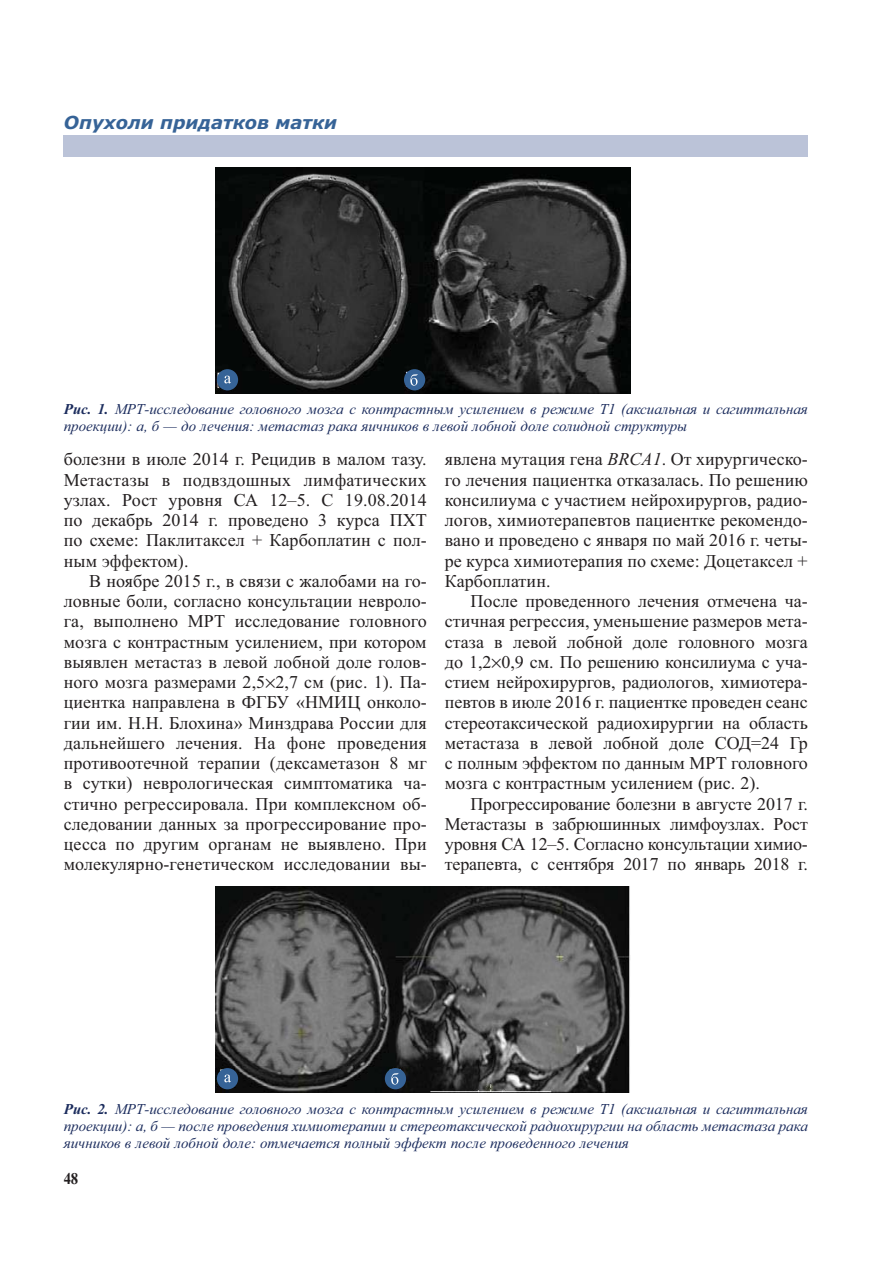
<style>
.page{position:relative;width:893px;height:1263px;background:#fff}
.page>*{position:absolute;margin:0;border:0;box-sizing:border-box;transform-origin:0 0}
.t1{font:18px/20.2px "Times New Roman";color:#231f20;text-align:justify}
.t2{font:italic 700 18px "Verdana";color:#366397}
.t3{font:700 16.5px "Times New Roman";color:#231f20;scale:.9 1}
.t4{font:italic 15px/17.2px "Times New Roman";color:#1b2c5d}
.s1{font-weight:700}
.s2{font-style:italic}
</style>
<div class="page">
<div style="left:64px;top:135px;width:744px;height:22px;background:#bbc3d8"></div>
<img style="left:215px;top:168px;width:416px;height:225px">
<img style="left:215px;top:886px;width:415px;height:206px">
<div style="left:217px;top:369px;width:21px;height:21px;background:#366397;border-radius:50%"></div>
<svg style="left:224px;top:376px;width:7px;height:7px"></svg>
<div style="left:217px;top:1068px;width:21px;height:21px;background:#366397;border-radius:50%"></div>
<svg style="left:224px;top:1074px;width:7px;height:8px"></svg>
<div style="left:404px;top:369px;width:21px;height:21px;background:#366397;border-radius:50%"></div>
<svg style="left:410px;top:374px;width:8px;height:12px"></svg>
<div style="left:385px;top:1068px;width:21px;height:21px;background:#366397;border-radius:50%"></div>
<svg style="left:391px;top:1073px;width:8px;height:11px"></svg>
<p class="t2" style="left:64px;top:116px;width:275px">Опухоли придатков матки</p>
<p class="t4" style="left:64px;top:401px;width:746px"><span class="s1">Рис. 1.</span> МРТ-исследование головного мозга с контрастным усилением в режиме Т1 (аксиальная и сагиттальная проекции): а, б — до лечения: метастаз рака яичников в левой лобной доле солидной структуры</p>
<p class="t1" style="left:64px;top:451px;width:365px">болезни в июле 2014 г. Рецидив в малом тазу.<br>Метастазы в подвздошных лимфатических узлах. Рост уровня СА 12–5. С 19.08.2014 по декабрь 2014 г. проведено 3 курса ПХТ по схеме: Паклитаксел + Карбоплатин с пол&shy;ным эффектом).</p>
<p class="t1" style="left:64px;top:572px;width:365px;text-indent:26px">В ноябре 2015 г., в связи с жалобами на го&shy;ловные боли, согласно консультации невроло&shy;га, выполнено МРТ исследование головного мозга с контрастным усилением, при котором выявлен метастаз в левой лобной доле голов&shy;ного мозга размерами 2,5 2,7 см (рис. 1). Па&shy;циентка направлена в ФГБУ «НМИЦ онколо&shy;гии им. Н.Н. Блохина» Минздрава России для дальнейшего лечения. На фоне проведения противоотечной терапии (дексаметазон 8 мг в сутки) неврологическая симптоматика ча&shy;стично регрессировала. При комплексном об&shy;следовании данных за прогрессирование про&shy;цесса по другим органам не выявлено. При молекулярно-генетическом исследовании вы-</p>
<p class="t1" style="left:445px;top:451px;width:365px">явлена мутация гена <span class="s2">BRCA1</span>. От хирургическо&shy;го лечения пациентка отказалась. По решению консилиума с участием нейрохирургов, радио&shy;логов, химиотерапевтов пациентке рекомендо&shy;вано и проведено с января по май 2016 г. четы&shy;ре курса химиотерапия по схеме: Доцетаксел + Карбоплатин.</p>
<p class="t1" style="left:445px;top:593px;width:365px;text-indent:26px">После проведенного лечения отмечена ча&shy;стичная регрессия, уменьшение размеров мета&shy;стаза в левой лобной доле головного мозга до 1,2 0,9 см. По решению консилиума с уча&shy;стием нейрохирургов, радиологов, химиотера&shy;певтов в июле 2016 г. пациентке проведен сеанс стереотаксической радиохирургии на область метастаза в левой лобной доле СОД=24 Гр с полным эффектом по данным МРТ головного мозга с контрастным усилением (рис. 2).</p>
<p class="t1" style="left:445px;top:795px;width:365px;text-indent:26px">Прогрессирование болезни в августе 2017 г.<br>Метастазы в забрюшинных лимфоузлах. Рост уровня СА 12–5. Согласно консультации химио&shy;терапевта, с сентября 2017 по январь 2018 г.</p>
<p class="t4" style="left:64px;top:1102px;width:746px;text-align:justify"><span class="s1">Рис. 2.</span> МРТ-исследование головного мозга с контрастным усилением в режиме Т1 (аксиальная и сагиттальная проекции): а, б — после проведения химиотерапии и стереотаксической радиохирургии на область метастаза рака яичников в левой лобной доле: отмечается полный эффект после проведенного лечения</p>
<p class="t3" style="left:64px;top:1173px;width:18px">48</p>
</div>
